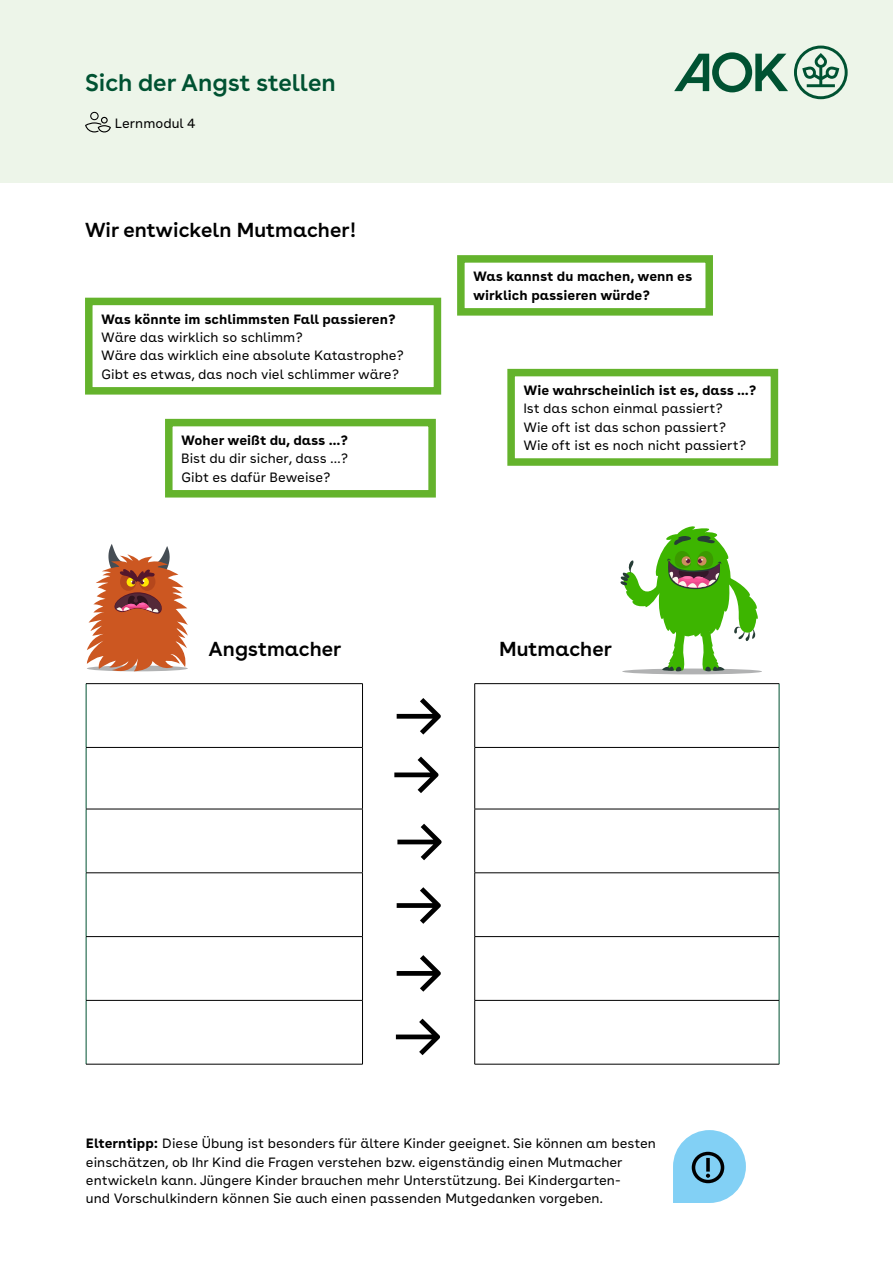
<style>
.page{position:relative;width:893px;height:1263px;background:#fff}
.page>*{position:absolute;margin:0;border:0;box-sizing:border-box;transform-origin:0 0}
.t1{font:600 24px "AOK Buenos Aires";color:#005232}
.t2{font:600 20.25px "AOK Buenos Aires";color:#000}
.t3{font:13.5px/18.1px "AOK Buenos Aires Text";color:#000}
.t4{font:700 13.5px/18.3px "AOK Buenos Aires Text";color:#000}
.s1{font-weight:700}
</style>
<div class="page">
<hr style="left:779px;top:684px;width:1px;height:63px;background:#005232">
<hr style="left:779px;top:748px;width:1px;height:61px;background:#005232">
<hr style="left:779px;top:809px;width:1px;height:63px;background:#005232">
<hr style="left:779px;top:873px;width:1px;height:63px;background:#005232">
<hr style="left:779px;top:937px;width:1px;height:63px;background:#005232">
<hr style="left:779px;top:1000px;width:1px;height:64px;background:#005232">
<hr style="left:86px;top:684px;width:1px;height:63px;background:#005232">
<hr style="left:86px;top:748px;width:1px;height:61px;background:#005232">
<hr style="left:86px;top:809px;width:1px;height:63px;background:#005232">
<hr style="left:86px;top:873px;width:1px;height:63px;background:#005232">
<hr style="left:86px;top:937px;width:1px;height:63px;background:#005232">
<hr style="left:86px;top:1000px;width:1px;height:64px;background:#005232">
<hr style="left:86px;top:683px;width:277px;height:1px;background:#000">
<hr style="left:362px;top:684px;width:1px;height:63px;background:#000">
<hr style="left:474px;top:683px;width:305px;height:1px;background:#000">
<hr style="left:474px;top:684px;width:1px;height:63px;background:#000">
<hr style="left:362px;top:748px;width:1px;height:61px;background:#000">
<hr style="left:474px;top:748px;width:1px;height:61px;background:#000">
<hr style="left:362px;top:809px;width:1px;height:63px;background:#000">
<hr style="left:474px;top:809px;width:1px;height:63px;background:#000">
<hr style="left:362px;top:873px;width:1px;height:63px;background:#000">
<hr style="left:474px;top:873px;width:1px;height:63px;background:#000">
<hr style="left:86px;top:936px;width:277px;height:1px;background:#000">
<hr style="left:362px;top:937px;width:1px;height:63px;background:#000">
<hr style="left:474px;top:936px;width:305px;height:1px;background:#000">
<hr style="left:474px;top:937px;width:1px;height:63px;background:#000">
<hr style="left:86px;top:1000px;width:277px;height:1px;background:#000">
<hr style="left:362px;top:1000px;width:1px;height:64px;background:#000">
<hr style="left:474px;top:1000px;width:305px;height:1px;background:#000">
<hr style="left:474px;top:1000px;width:1px;height:64px;background:#000">
<hr style="left:86px;top:1064px;width:277px;height:1px;background:#000">
<hr style="left:474px;top:1064px;width:305px;height:1px;background:#000">
<hr style="left:86px;top:747px;width:277px;height:1px;background:#000">
<hr style="left:474px;top:747px;width:305px;height:1px;background:#000">
<hr style="left:86px;top:809px;width:277px;height:1px;background:#000">
<hr style="left:474px;top:809px;width:305px;height:1px;background:#000">
<hr style="left:86px;top:872px;width:277px;height:1px;background:#000">
<hr style="left:474px;top:872px;width:305px;height:1px;background:#000">
<svg style="left:673px;top:1130px;width:73px;height:73px"></svg>
<div style="left:507px;top:369px;width:271px;height:97px;border:8px solid #64b32c"></div>
<svg style="left:397px;top:698px;width:44px;height:36px"></svg>
<svg style="left:394px;top:757px;width:44px;height:36px"></svg>
<svg style="left:397px;top:824px;width:45px;height:36px"></svg>
<svg style="left:397px;top:887px;width:44px;height:37px"></svg>
<svg style="left:397px;top:955px;width:44px;height:36px"></svg>
<svg style="left:396px;top:1019px;width:44px;height:36px"></svg>
<svg style="left:87px;top:544px;width:101px;height:128px"></svg>
<div style="left:622px;top:668px;width:140px;height:6px;background:#b1b2b3;border-radius:50%"></div>
<div style="left:0;top:0;width:893px;height:182px;background:#edf5e9"></div>
<div style="left:165px;top:419px;width:271px;height:78px;border:8px solid #64b32c"></div>
<div style="left:457px;top:255px;width:256px;height:61px;border:8px solid #64b32c"></div>
<div style="left:85px;top:298px;width:356px;height:97px;border:8px solid #64b32c"></div>
<svg style="left:674px;top:46px;width:174px;height:53px"></svg>
<svg style="left:85px;top:112px;width:26px;height:20px"></svg>
<svg style="left:620px;top:526px;width:139px;height:146px"></svg>
<h1 class="t1" style="left:85px;top:63px;width:252px">Sich der Angst stellen</h1>
<p class="t3" style="left:115px;top:113px;width:82px">Lernmodul 4</p>
<h2 class="t2" style="left:85px;top:213px;width:273px">Wir entwickeln Mutmacher!</h2>
<p class="t4" style="left:101px;top:309px;width:296px">Was könnte im schlimmsten Fall passieren?</p>
<p class="t3" style="left:101px;top:327px;width:304px">Wäre das wirklich so schlimm?<br>Wäre das wirklich eine absolute Katastrophe?<br>Gibt es etwas, das noch viel schlimmer wäre?</p>
<p class="t4" style="left:181px;top:430px;width:168px">Woher weißt du, dass …?</p>
<p class="t3" style="left:181px;top:448px;width:169px">Bist du dir sicher, dass …?<br>Gibt es dafür Beweise?</p>
<p class="t4" style="left:473px;top:266px;width:221px">Was kannst du machen, wenn es wirklich passieren würde?</p>
<p class="t4" style="left:523px;top:380px;width:235px">Wie wahrscheinlich ist es, dass …?</p>
<p class="t3" style="left:523px;top:398px;width:224px">Ist das schon einmal passiert?<br>Wie oft ist das schon passiert?<br>Wie oft ist es noch nicht passiert?</p>
<h2 class="t2" style="left:209px;top:632px;width:134px">Angstmacher</h2>
<h2 class="t2" style="left:499px;top:632px;width:114px">Mutmacher</h2>
<p class="t3" style="left:86px;top:1133px;width:572px"><span class="s1">Elterntipp:</span> Diese Übung ist besonders für ältere Kinder geeignet. Sie können am besten einschätzen, ob Ihr Kind die Fragen verstehen bzw. eigenständig einen Mutmacher entwickeln kann. Jüngere Kinder brauchen mehr Unterstützung. Bei Kindergarten-<br>und Vorschulkindern können Sie auch einen passenden Mutgedanken vorgeben.</p>
</div>
